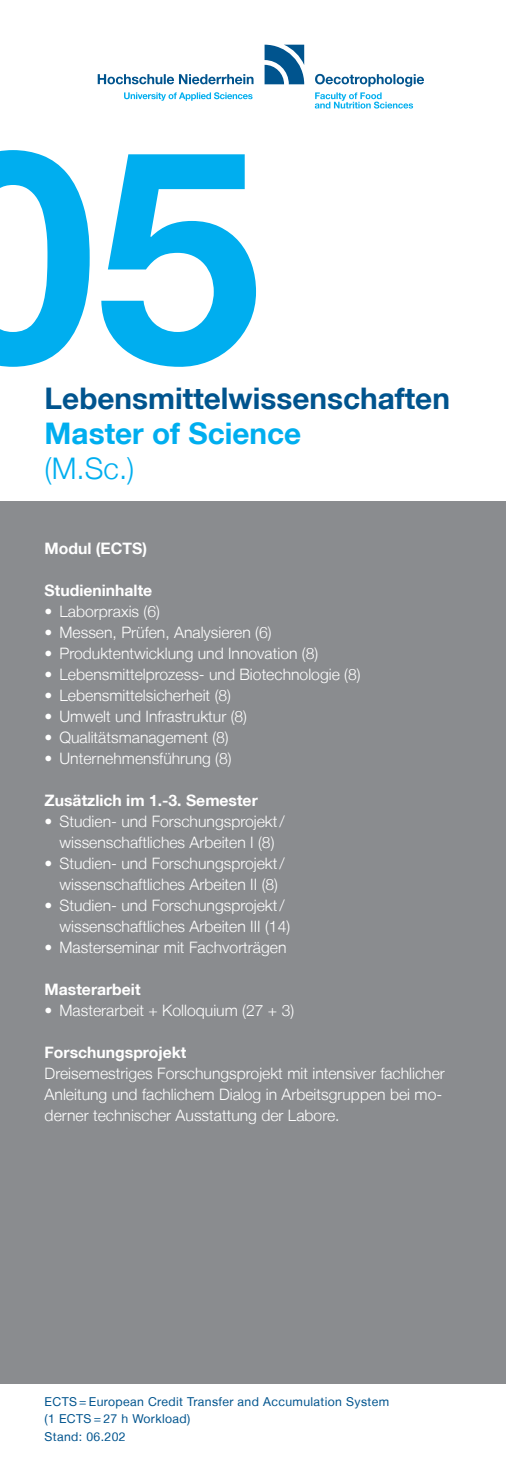
<style>
.page{position:relative;width:506px;height:1484px;background:#fff}
.page>*{position:absolute;margin:0;border:0;box-sizing:border-box;transform-origin:0 0}
.t1{font:700 297.5px "Helvetica Neue LT";color:#00aeef}
.Headline_GROSS{font:700 29.75px "Helvetica Neue LT";color:#00548e}
.Headline_GROSS-2{font:700 29.75px "Helvetica Neue LT";color:#00aeef}
.Headline_GROSS-3{font:300 29.75px "Helvetica Neue LT";color:#00aeef}
.LIGHT_Fließtext{font:300 15.75px/21px "Helvetica Neue LT";color:#fff;text-align:center}
.BOLD_Fließtext{font:700 15.75px "Helvetica Neue LT";color:#fff}
.t2{font:12.25px "Helvetica Neue LT";letter-spacing:.03em;color:#00548e}
</style>
<div class="page">
<div style="left:0;top:501px;width:506px;height:982px;background:#8a8c8f"></div>
<svg style="left:265px;top:45px;width:39px;height:39px"></svg>
<svg style="left:315px;top:74px;width:109px;height:35px"></svg>
<svg style="left:98px;top:74px;width:156px;height:10px"></svg>
<svg style="left:124px;top:92px;width:129px;height:9px"></svg>
<div style="left:0;top:1384px;width:506px;height:99px;background:#fff"></div>
<p class="t1" style="left:-69px;top:72px;width:332px">05</p>
<p class="Headline_GROSS" style="left:45px;top:380px;width:407px">Lebensmittelwissenschaften</p>
<p class="Headline_GROSS-2" style="left:45px;top:415px;width:258px">Master of Science</p>
<p class="Headline_GROSS-3" style="left:45px;top:450px;width:91px">(M.Sc.)</p>
<p class="BOLD_Fließtext" style="left:45px;top:538px;width:104px">Modul (ECTS)</p>
<p class="BOLD_Fließtext" style="left:45px;top:580px;width:109px">Studieninhalte</p>
<p class="LIGHT_Fließtext" style="left:45px;top:600px;width:117px">• Laborpraxis (6)</p>
<p class="LIGHT_Fließtext" style="left:45px;top:621px;width:228px">• Messen, Prüfen, Analysieren (6)</p>
<p class="LIGHT_Fließtext" style="left:45px;top:642px;width:275px">• Produktentwicklung und Innovation (8)</p>
<p class="LIGHT_Fließtext" style="left:45px;top:663px;width:317px">• Lebensmittelprozess- und Biotechnologie (8)</p>
<p class="LIGHT_Fließtext" style="left:45px;top:684px;width:188px">• Lebensmittelsicherheit (8)</p>
<p class="LIGHT_Fließtext" style="left:45px;top:705px;width:204px">• Umwelt und Infrastruktur (8)</p>
<p class="LIGHT_Fließtext" style="left:45px;top:726px;width:186px">• Qualitätsmanagement (8)</p>
<p class="LIGHT_Fließtext" style="left:45px;top:747px;width:188px">• Unternehmensführung (8)</p>
<p class="BOLD_Fließtext" style="left:45px;top:790px;width:215px">Zusätzlich im 1.-3. Semester</p>
<p class="LIGHT_Fließtext" style="left:45px;top:810px;width:241px">• Studien- und Forschungsprojekt/ wissenschaftliches Arbeiten I (8)</p>
<p class="LIGHT_Fließtext" style="left:45px;top:852px;width:241px">• Studien- und Forschungsprojekt/ wissenschaftliches Arbeiten II (8)</p>
<p class="LIGHT_Fließtext" style="left:60px;top:894px;width:232px;text-align:left;text-indent:-15px">• Studien- und Forschungsprojekt/ wissenschaftliches Arbeiten III (14)</p>
<p class="LIGHT_Fließtext" style="left:45px;top:936px;width:243px">• Masterseminar mit Fachvorträgen</p>
<p class="BOLD_Fließtext" style="left:45px;top:979px;width:97px">Masterarbeit</p>
<p class="LIGHT_Fließtext" style="left:45px;top:999px;width:251px">• Masterarbeit + Kolloquium (27 + 3)</p>
<p class="BOLD_Fließtext" style="left:45px;top:1042px;width:143px">Forschungsprojekt</p>
<p class="LIGHT_Fließtext" style="left:45px;top:1062px;width:402px;text-align:left">Dreisemestriges Forschungsprojekt mit intensiver fachlicher<br>Anleitung und fachlichem Dialog in Arbeitsgruppen bei mo&shy;derner technischer Ausstattung der Labore.</p>
<p class="t2" style="left:45px;top:1394px;width:346px">ECTS = European Credit Transfer and Accumulation System</p>
<p class="t2" style="left:45px;top:1411px;width:147px">(1 ECTS = 27 h Workload)</p>
<p class="t2" style="left:45px;top:1429px;width:83px">Stand: 06.202</p>
</div>
